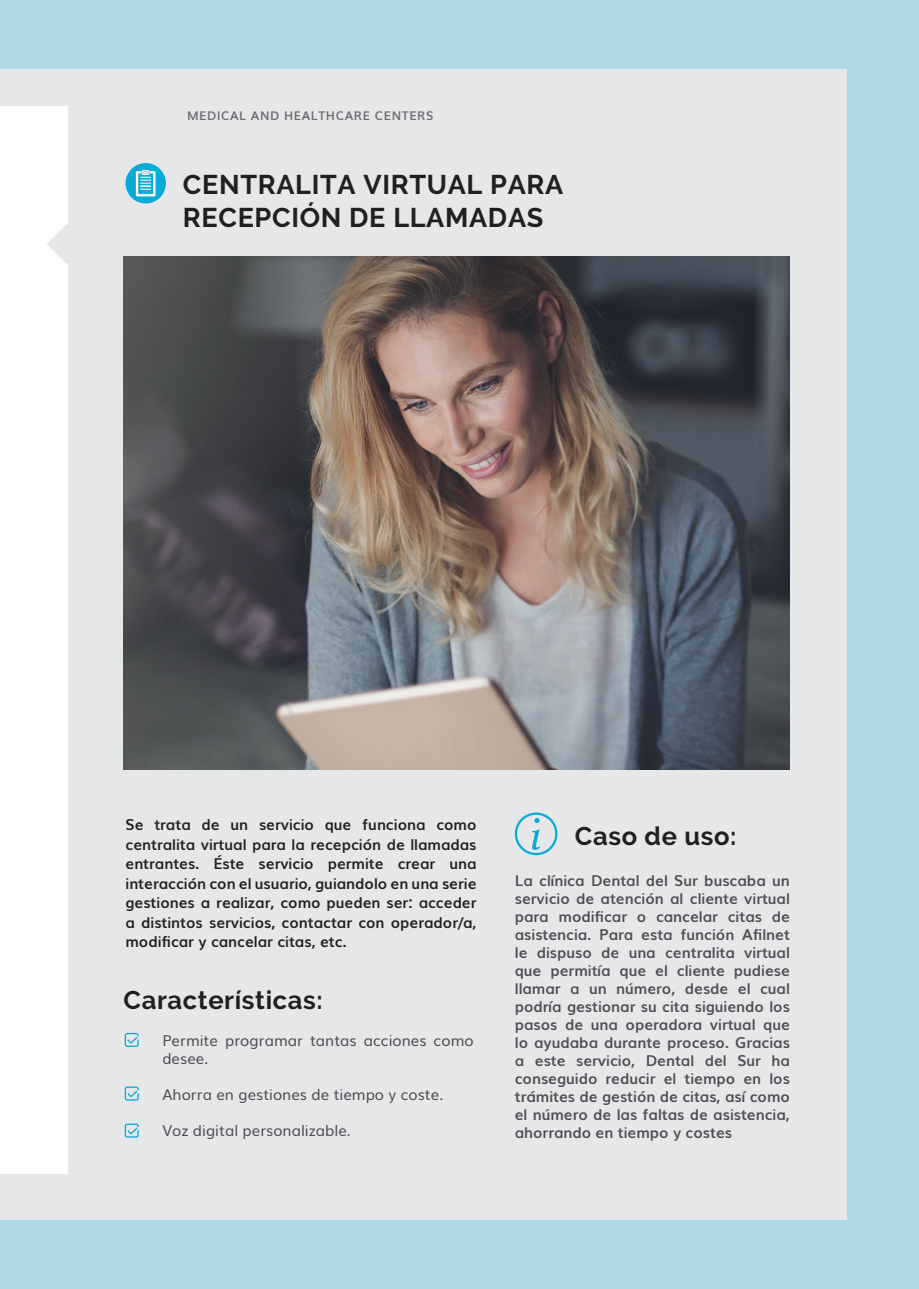
<style>
.page{position:relative;width:919px;height:1289px;background:#fff}
.page>*{position:absolute;margin:0;border:0;box-sizing:border-box;transform-origin:0 0}
.t1{font:700 27px/32.4px "Raleway";letter-spacing:.025em;color:#231f20}
.t2{font:700 25.5px "Raleway";letter-spacing:.025em;color:#231f20}
.t3{font:700 15px/18px "Muli";color:#57585a;text-align:justify}
.t4{font:700 15px/19.5px "Muli";color:#231f20;text-align:justify}
.t5{font:15px/18px "Muli";color:#57585a}
.t6{font:700 12px "Muli";letter-spacing:.05em;color:#6c6d70}
</style>
<div class="page">
<div style="left:0;top:0;width:918px;height:1288px;background:#b0dae3"></div>
<div style="left:0;top:69px;width:846px;height:1150px;background:#e6e7e9"></div>
<div style="left:0;top:106px;width:67px;height:1068px;background:#fff"></div>
<svg style="left:47px;top:224px;width:21px;height:40px"></svg>
<svg style="left:125px;top:163px;width:41px;height:40px"></svg>
<svg style="left:125px;top:1032px;width:14px;height:14px"></svg>
<svg style="left:125px;top:1086px;width:14px;height:14px"></svg>
<svg style="left:125px;top:1123px;width:14px;height:14px"></svg>
<div style="left:514px;top:812px;width:43px;height:43px;border:2px solid #08aad6;border-radius:50%"></div>
<svg style="left:532px;top:818px;width:8px;height:31px"></svg>
<img style="left:123px;top:257px;width:666px;height:513px">
<svg style="left:136px;top:170px;width:19px;height:26px"></svg>
<p class="t6" style="left:187px;top:106px;width:248px">MEDICAL AND HEALTHCARE CENTERS</p>
<h1 class="t1" style="left:183px;top:169px;width:382px">CENTRALITA VIRTUAL PARA<br>RECEPCIÓN DE LLAMADAS</h1>
<p class="t4" style="left:125px;top:814px;width:352px">Se trata de un servicio que funciona como centralita virtual para la recepción de llamadas entrantes. Éste servicio permite crear una interacción con el usuario, guiandolo en una serie gestiones a realizar, como pueden ser: acceder a distintos servicios, contactar con operador/a, modificar y cancelar citas, etc.</p>
<h2 class="t2" style="left:124px;top:985px;width:200px">Características:</h2>
<p class="t5" style="left:162px;top:1030px;width:313px">Permite programar tantas acciones como desee.</p>
<p class="t5" style="left:162px;top:1084px;width:282px">Ahorra en gestiones de tiempo y coste.</p>
<p class="t5" style="left:162px;top:1120px;width:190px">Voz digital personalizable.</p>
<h2 class="t2" style="left:575px;top:822px;width:163px">Caso de uso:</h2>
<p class="t3" style="left:514px;top:870px;width:276px">La clínica Dental del Sur buscaba un servicio de atención al cliente virtual para modificar o cancelar citas de asistencia. Para esta función Afilnet le dispuso de una centralita virtual que permitía que el cliente pudiese llamar a un número, desde el cual podría gestionar su cita siguiendo los pasos de una operadora virtual que lo ayudaba durante proceso. Gracias a este servicio, Dental del Sur ha conseguido reducir el tiempo en los trámites de gestión de citas, así como el número de las faltas de asistencia, ahorrando en tiempo y costes</p>
</div>
